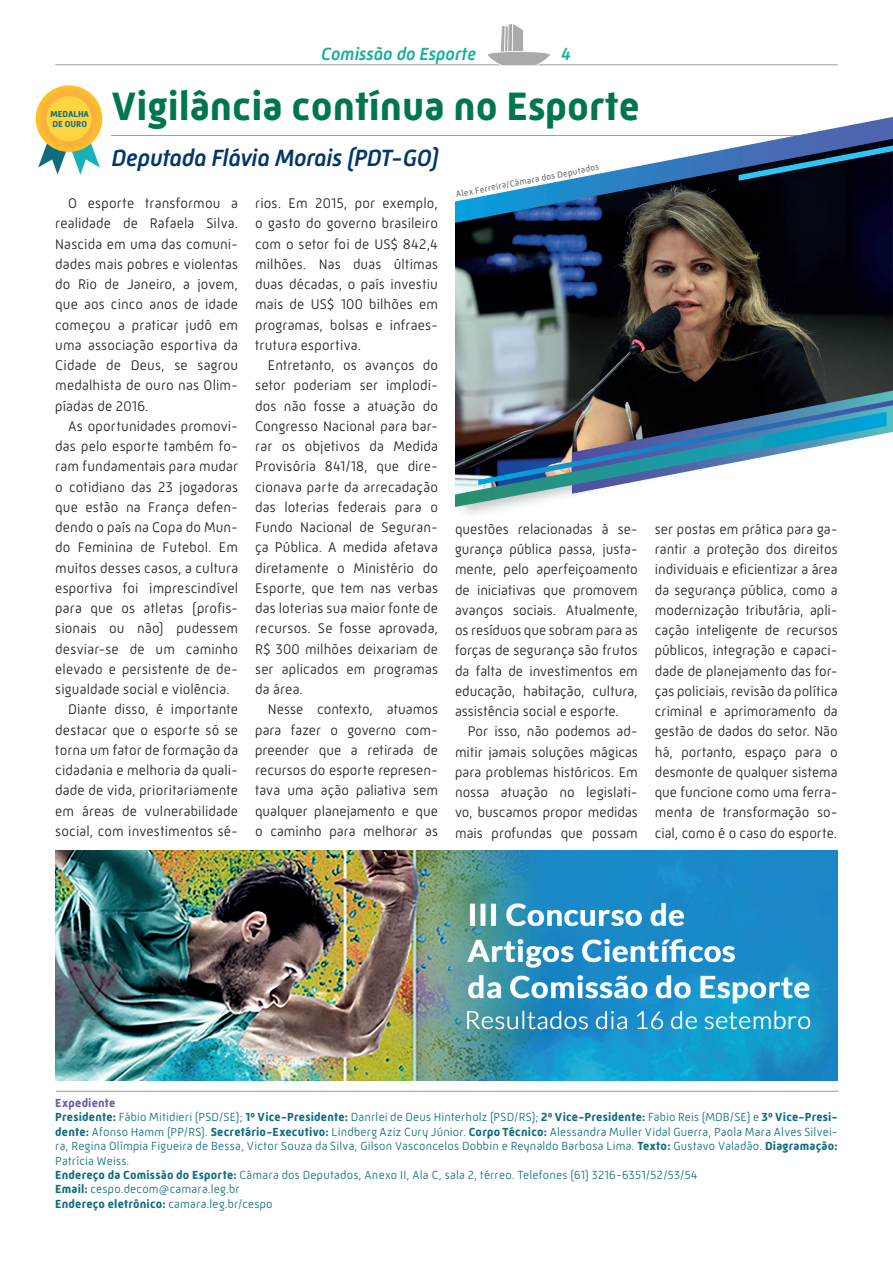
<style>
.page{position:relative;width:893px;height:1263px;background:#fff}
.page>*{position:absolute;margin:0;border:0;box-sizing:border-box;transform-origin:0 0}
.t1{font:700 40.5px "Mic 32 New";color:#00774a}
.t2{font:italic 500 24px "Mic 32 New";letter-spacing:-.01em;color:#00376b}
.t3{font:italic 500 18px "Mic 32 New";color:#13af99}
.t4{font:300 14.25px/20.2px "Mic 32 New";letter-spacing:.01em;color:#231f20;text-align:justify}
.t5{font:300 12px/14.4px "Mic 32 New";letter-spacing:.02em;color:#0f6c7e}
.t6{font:9px "Mic 32 New";color:#6c6d70}
.t7{font:700 8.85px/10.6px "Mic 32 New";color:#0f6c7e}
.s1{font-weight:700;color:#695ba7}
.s2{font-weight:700}
</style>
<div class="page">
<hr style="left:55px;top:64px;width:783px;height:1px;background:#a8a9ad">
<svg style="left:487px;top:24px;width:64px;height:42px"></svg>
<hr style="left:111px;top:136px;width:727px;height:1px;background:#30c5f3">
<svg style="left:36px;top:85px;width:66px;height:90px"></svg>
<div style="left:47px;top:96px;width:44px;height:45px;background:#fdd540;border-radius:50%"></div>
<hr style="left:56px;top:1091px;width:782px;height:1px;background:#a8a9ad">
<img style="left:455px;top:223px;width:438px;height:168px">
<svg style="left:455px;top:117px;width:438px;height:106px"></svg>
<img style="left:455px;top:391px;width:438px;height:116px">
<img style="left:55px;top:850px;width:783px;height:230px">
<p class="t3" style="left:321px;top:44px;width:157px">Comissão do Esporte</p>
<p class="t3" style="left:561px;top:44px;width:11px">4</p>
<h1 class="t1" style="left:111px;top:83px;width:530px">Vigilância contínua no Esporte</h1>
<h2 class="t2" style="left:111px;top:144px;width:329px">Deputada Flávia Morais (PDT-GO)</h2>
<p class="t7" style="left:50px;top:108px;width:40px">MEDALHA<br>DE OURO</p>
<p class="t6" style="left:455px;top:189px;width:147px;rotate:-11deg">Alex Ferreira/Câmara dos Deputados</p>
<p class="t4" style="left:255px;top:193px;width:184px">rios. Em 2015, por exemplo, o gasto do governo brasileiro com o setor foi de US$ 842,4 milhões. Nas duas últimas duas décadas, o país investiu mais de US$ 100 bilhões em programas, bolsas e infraes&shy;trutura esportiva.</p>
<p class="t4" style="left:255px;top:355px;width:184px;text-indent:13px">Entretanto, os avanços do setor poderiam ser implodi&shy;dos não fosse a atuação do Congresso Nacional para bar&shy;rar os objetivos da Medida Provisória 841/18, que dire&shy;cionava parte da arrecadação das loterias federais para o Fundo Nacional de Seguran&shy;ça Pública. A medida afetava diretamente o Ministério do Esporte, que tem nas verbas das loterias sua maior fonte de recursos. Se fosse aprovada, R$ 300 milhões deixariam de ser aplicados em programas da área.</p>
<p class="t4" style="left:255px;top:699px;width:184px;text-indent:13px">Nesse contexto, atuamos para fazer o governo com&shy;preender que a retirada de recursos do esporte represen&shy;tava uma ação paliativa sem qualquer planejamento e que o caminho para melhorar as</p>
<p class="t4" style="left:55px;top:193px;width:184px;text-indent:13px">O esporte transformou a realidade de Rafaela Silva.<br>Nascida em uma das comuni&shy;dades mais pobres e violentas do Rio de Janeiro, a jovem, que aos cinco anos de idade começou a praticar judô em uma associação esportiva da Cidade de Deus, se sagrou medalhista de ouro nas Olim&shy;píadas de 2016.</p>
<p class="t4" style="left:68px;top:416px;width:172px">As oportunidades promovi-</p>
<p class="t4" style="left:55px;top:436px;width:184px">das pelo esporte também fo-</p>
<p class="t4" style="left:55px;top:456px;width:184px">ram fundamentais para mudar</p>
<p class="t4" style="left:55px;top:477px;width:184px">o cotidiano das 23 jogadoras</p>
<p class="t4" style="left:55px;top:497px;width:184px">que estão na França defen-</p>
<p class="t4" style="left:55px;top:517px;width:184px">dendo o país na Copa do Mun-</p>
<p class="t4" style="left:55px;top:537px;width:184px">do Feminina de Futebol. Em</p>
<p class="t4" style="left:55px;top:558px;width:184px">muitos desses casos, a cultura</p>
<p class="t4" style="left:55px;top:578px;width:184px">esportiva foi imprescindível</p>
<p class="t4" style="left:55px;top:598px;width:184px">para que os atletas (profis-</p>
<p class="t4" style="left:55px;top:618px;width:184px">sionais ou não) pudessem</p>
<p class="t4" style="left:55px;top:639px;width:184px">desviar-se de um caminho</p>
<p class="t4" style="left:55px;top:659px;width:184px">elevado e persistente de de-</p>
<p class="t4" style="left:55px;top:679px;width:176px">sigualdade social e violência.</p>
<p class="t4" style="left:68px;top:699px;width:172px">Diante disso, é importante</p>
<p class="t4" style="left:55px;top:720px;width:184px">destacar que o esporte só se</p>
<p class="t4" style="left:55px;top:740px;width:184px">torna um fator de formação da</p>
<p class="t4" style="left:55px;top:760px;width:184px">cidadania e melhoria da quali-</p>
<p class="t4" style="left:55px;top:780px;width:184px">dade de vida, prioritariamente</p>
<p class="t4" style="left:55px;top:801px;width:184px">em áreas de vulnerabilidade</p>
<p class="t4" style="left:55px;top:821px;width:184px">social, com investimentos sé-</p>
<p class="t4" style="left:455px;top:519px;width:184px">questões relacionadas à se&shy;gurança pública passa, justa&shy;mente, pelo aperfeiçoamento de iniciativas que promovem avanços sociais. Atualmente, os resíduos que sobram para as forças de segurança são frutos da falta de investimentos em educação, habitação, cultura, assistência social e esporte.</p>
<p class="t4" style="left:455px;top:721px;width:184px;text-indent:13px">Por isso, não podemos ad&shy;mitir jamais soluções mágicas para problemas históricos. Em nossa atuação no legislati&shy;vo, buscamos propor medidas mais profundas que possam</p>
<p class="t4" style="left:655px;top:519px;width:184px">ser postas em prática para ga&shy;rantir a proteção dos direitos individuais e eficientizar a área da segurança pública, como a modernização tributária, apli&shy;cação inteligente de recursos públicos, integração e capaci&shy;dade de planejamento das for&shy;ças policiais, revisão da política criminal e aprimoramento da gestão de dados do setor. Não há, portanto, espaço para o desmonte de qualquer sistema que funcione como uma ferra&shy;menta de transformação so&shy;cial, como é o caso do esporte.</p>
<p class="t5" style="left:55px;top:1095px;width:784px"><span class="s1">Expediente<br></span><span class="s2">Presidente:</span> Fábio Mitidieri (PSD/SE); <span class="s2">1º Vice-Presidente:</span> Danrlei de Deus Hinterholz (PSD/RS); <span class="s2">2º Vice-Presidente:</span> Fabio Reis (MDB/SE) e <span class="s2">3º Vice-Presi&shy;dente:</span> Afonso Hamm (PP/RS). <span class="s2">Secretário-Executivo:</span> Lindberg Aziz Cury Júnior. <span class="s2">Corpo Técnico:</span> Alessandra Muller Vidal Guerra, Paola Mara Alves Silvei&shy;ra, Regina Olímpia Figueira de Bessa, Victor Souza da Silva, Gilson Vasconcelos Dobbin e Reynaldo Barbosa Lima. <span class="s2">Texto:</span> Gustavo Valadão. <span class="s2">Diagramação:<br></span>Patrícia Weiss.<br><span class="s2">Endereço da Comissão do Esporte:</span> Câmara dos Deputados, Anexo II, Ala C, sala 2, térreo. Telefones (61) 3216-6351/52/53/54<br><span class="s2">Email:</span> cespo.decom@camara.leg.br<br><span class="s2">Endereço eletrônico:</span> camara.leg.br/cespo</p>
</div>
